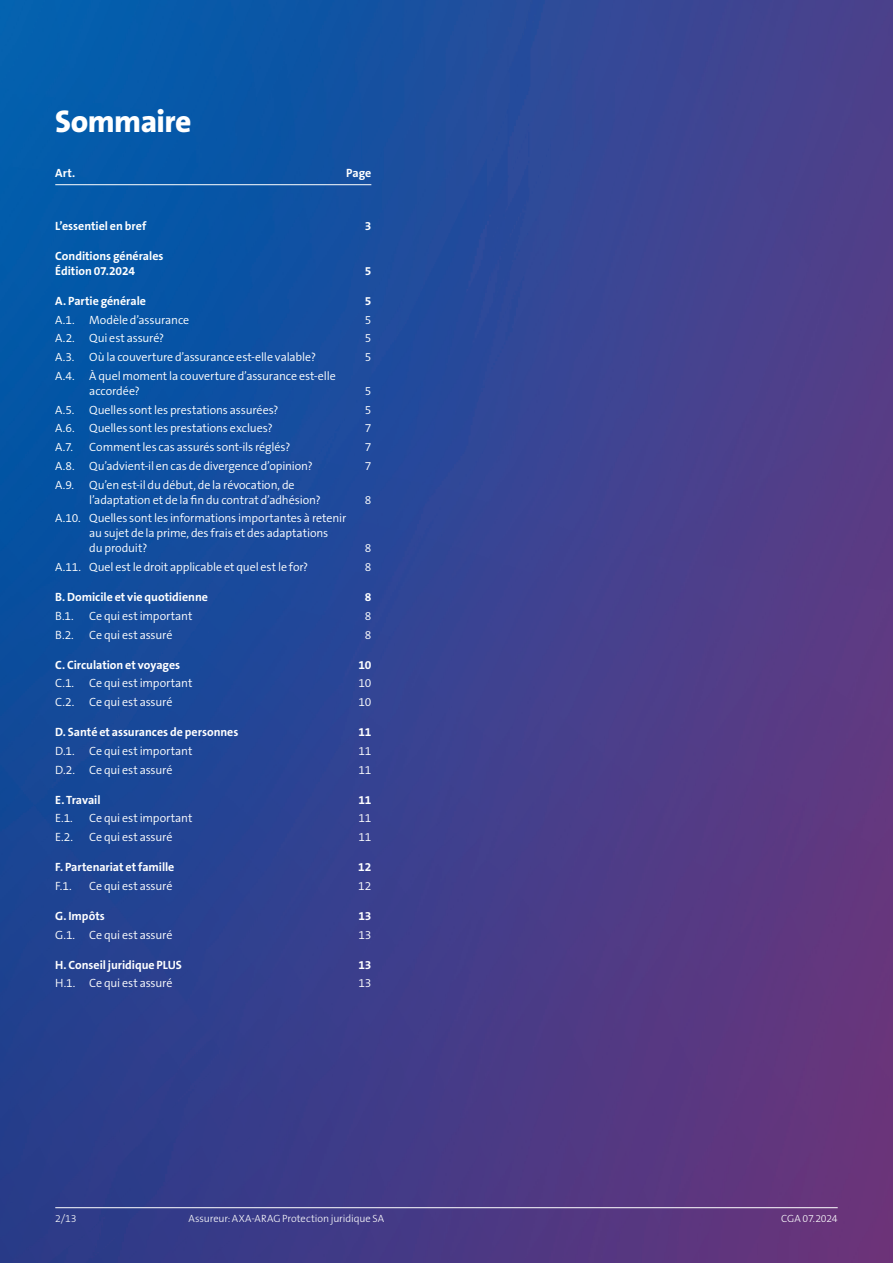
<style>
.page{position:relative;width:893px;height:1263px;background:#fff}
.page>*{position:absolute;margin:0;border:0;box-sizing:border-box;transform-origin:0 0}
.t1{font:800 31.5px "The Sans B W8";letter-spacing:-.015em;color:#fff}
.t2{font:300 12px/15px "The Sans B W4";letter-spacing:-.01em;color:#fff}
.t3{font:700 12px/15px "The Sans B W7";letter-spacing:-.005em;color:#fff}
.t4{font:300 10.5px "The Sans B W3";letter-spacing:-.01em;color:#fff}
</style>
<div class="page">
<img style="left:0;top:0;width:893px;height:1263px">
<hr style="left:55px;top:1207px;width:783px;height:1px;background:#fff">
<hr style="left:55px;top:184px;width:316px;height:1px;background:#fff">
<h1 class="t1" style="left:55px;top:101px;width:138px">Sommaire</h1>
<p class="t3" style="left:55px;top:165px;width:21px">Art.</p>
<p class="t3" style="left:346px;top:165px;width:27px">Page</p>
<p class="t3" style="left:55px;top:218px;width:92px">L’essentiel en bref</p>
<p class="t3" style="left:365px;top:218px;width:8px">3</p>
<p class="t3" style="left:55px;top:248px;width:110px">Conditions générales<br>Édition 07.2024</p>
<p class="t3" style="left:365px;top:263px;width:8px">5</p>
<p class="t3" style="left:55px;top:293px;width:92px">A. Partie générale</p>
<p class="t3" style="left:365px;top:293px;width:8px">5</p>
<p class="t2" style="left:55px;top:312px;width:136px">A.1. Modèle d’assurance</p>
<p class="t2" style="left:365px;top:312px;width:8px">5</p>
<p class="t2" style="left:55px;top:331px;width:111px">A.2. Qui est assuré?</p>
<p class="t2" style="left:365px;top:331px;width:8px">5</p>
<p class="t2" style="left:55px;top:350px;width:262px">A.3. Où la couverture d’assurance est-elle valable?</p>
<p class="t2" style="left:365px;top:350px;width:8px">5</p>
<p class="t2" style="left:89px;top:368px;width:248px;text-indent:-34px">A.4. À quel moment la couverture d’assurance est-elle accordée?</p>
<p class="t2" style="left:365px;top:383px;width:8px">5</p>
<p class="t2" style="left:55px;top:402px;width:225px">A.5. Quelles sont les prestations assurées?</p>
<p class="t2" style="left:365px;top:402px;width:8px">5</p>
<p class="t2" style="left:55px;top:421px;width:219px">A.6. Quelles sont les prestations exclues?</p>
<p class="t2" style="left:365px;top:421px;width:8px">7</p>
<p class="t2" style="left:55px;top:440px;width:19px">A.7.</p>
<p class="t2" style="left:89px;top:440px;width:203px">Comment les cas assurés sont-ils réglés?</p>
<p class="t2" style="left:365px;top:440px;width:8px">7</p>
<p class="t2" style="left:55px;top:458px;width:259px">A.8. Qu’advient-il en cas de divergence d’opinion?</p>
<p class="t2" style="left:365px;top:458px;width:8px">7</p>
<p class="t2" style="left:55px;top:477px;width:20px">A.9.</p>
<p class="t2" style="left:89px;top:477px;width:233px">Qu’en est-il du début, de la révocation, de l’adaptation et de la fin du contrat d’adhésion?</p>
<p class="t2" style="left:365px;top:492px;width:8px">8</p>
<p class="t2" style="left:89px;top:511px;width:258px;text-indent:-34px">A.10. Quelles sont les informations importantes à retenir au sujet de la prime, des frais et des adaptations<br>du produit?</p>
<p class="t2" style="left:365px;top:541px;width:8px">8</p>
<p class="t2" style="left:55px;top:560px;width:254px">A.11. Quel est le droit applicable et quel est le for?</p>
<p class="t2" style="left:365px;top:560px;width:8px">8</p>
<p class="t3" style="left:55px;top:590px;width:154px">B. Domicile et vie quotidienne</p>
<p class="t3" style="left:365px;top:590px;width:8px">8</p>
<p class="t2" style="left:55px;top:608px;width:20px">B.1.</p>
<p class="t2" style="left:89px;top:608px;width:105px">Ce qui est important</p>
<p class="t2" style="left:365px;top:608px;width:8px">8</p>
<p class="t2" style="left:55px;top:627px;width:20px">B.2.</p>
<p class="t2" style="left:89px;top:627px;width:85px">Ce qui est assuré</p>
<p class="t2" style="left:365px;top:627px;width:8px">8</p>
<p class="t3" style="left:55px;top:657px;width:126px">C. Circulation et voyages</p>
<p class="t3" style="left:358px;top:657px;width:15px">10</p>
<p class="t2" style="left:55px;top:676px;width:20px">C.1.</p>
<p class="t2" style="left:89px;top:676px;width:105px">Ce qui est important</p>
<p class="t2" style="left:358px;top:676px;width:14px">10</p>
<p class="t2" style="left:55px;top:695px;width:119px">C.2. Ce qui est assuré</p>
<p class="t2" style="left:358px;top:695px;width:14px">10</p>
<p class="t3" style="left:55px;top:725px;width:185px">D. Santé et assurances de personnes</p>
<p class="t3" style="left:358px;top:725px;width:14px">11</p>
<p class="t2" style="left:55px;top:743px;width:139px">D.1. Ce qui est important</p>
<p class="t2" style="left:358px;top:743px;width:15px">11</p>
<p class="t2" style="left:55px;top:762px;width:119px">D.2. Ce qui est assuré</p>
<p class="t2" style="left:358px;top:762px;width:15px">11</p>
<p class="t3" style="left:55px;top:792px;width:47px">E. Travail</p>
<p class="t3" style="left:358px;top:792px;width:14px">11</p>
<p class="t2" style="left:55px;top:811px;width:19px">E.1.</p>
<p class="t2" style="left:89px;top:811px;width:105px">Ce qui est important</p>
<p class="t2" style="left:358px;top:811px;width:15px">11</p>
<p class="t2" style="left:55px;top:830px;width:19px">E.2.</p>
<p class="t2" style="left:89px;top:830px;width:85px">Ce qui est assuré</p>
<p class="t2" style="left:358px;top:830px;width:15px">11</p>
<p class="t3" style="left:55px;top:860px;width:121px">F. Partenariat et famille</p>
<p class="t3" style="left:358px;top:860px;width:15px">12</p>
<p class="t2" style="left:55px;top:878px;width:18px">F.1.</p>
<p class="t2" style="left:89px;top:878px;width:85px">Ce qui est assuré</p>
<p class="t2" style="left:358px;top:878px;width:15px">12</p>
<p class="t3" style="left:55px;top:908px;width:51px">G. Impôts</p>
<p class="t3" style="left:358px;top:908px;width:14px">13</p>
<p class="t2" style="left:55px;top:927px;width:119px">G.1. Ce qui est assuré</p>
<p class="t2" style="left:358px;top:927px;width:14px">13</p>
<p class="t3" style="left:55px;top:957px;width:128px">H. Conseil juridique PLUS</p>
<p class="t3" style="left:358px;top:957px;width:14px">13</p>
<p class="t2" style="left:55px;top:976px;width:119px">H.1. Ce qui est assuré</p>
<p class="t2" style="left:358px;top:976px;width:14px">13</p>
<p class="t4" style="left:55px;top:1211px;width:23px">2/13</p>
<p class="t4" style="left:188px;top:1211px;width:197px">Assureur: AXA-ARAG Protection juridique SA</p>
<p class="t4" style="left:781px;top:1211px;width:58px">CGA 07.2024</p>
</div>
